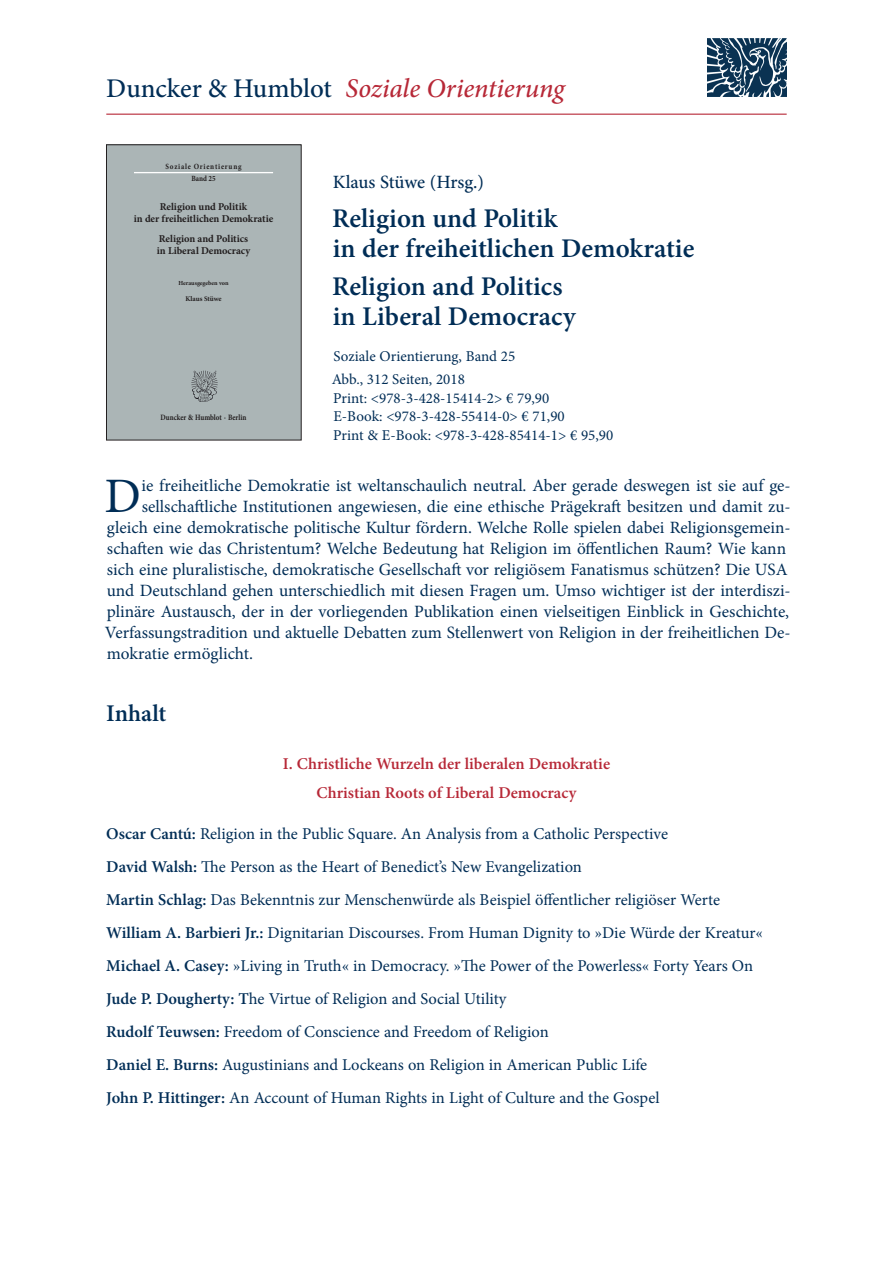
<style>
.page{position:relative;width:893px;height:1263px;background:#fff}
.page>*{position:absolute;margin:0;border:0;box-sizing:border-box;transform-origin:0 0}
.t1{font:49.5px "Minion Pro";color:#002d56}
.t2{font:600 27px/30px "Minion Pro";color:#002d56}
.t3{font:italic 500 27px "Minion Pro";letter-spacing:-.005em;color:#b72837}
.t4{font:600 24px "Minion Pro";color:#002d56}
.t5{font:500 18.75px "Minion Pro";letter-spacing:-.005em;color:#002d56}
.t6{font:17.25px "Minion Pro";color:#002d56}
.t7{font:16.5px/33px "Minion Pro";color:#002d56}
.t8{font:600 16.5px/28.8px "Minion Pro";color:#b72837;text-align:center}
.t9{font:15px/18.8px "Minion Pro";color:#002d56}
.t10{font:700 10.5px/12.1px "Minion Pro";letter-spacing:-.01em;color:#231f20;text-align:center}
.t11{font:700 8.1px "Minion Pro";letter-spacing:-.005em;color:#231f20;scale:.86 1}
.t12{font:700 7.95px/11.9px "Minion Pro";letter-spacing:.105em;color:#231f20;text-align:center;scale:.89 1}
.t13{font:700 7.2px "Minion Pro";letter-spacing:-.005em;color:#231f20}
.t14{font:700 6.15px "Minion Pro";letter-spacing:-.01em;color:#231f20}
.s1{font-style:normal;color:#002d56}
.s2{font-weight:600}
</style>
<div class="page">
<div style="left:106px;top:145px;width:195px;height:295px;background:#abb5b6"></div>
<hr style="left:134px;top:172px;width:139px;height:1px;background:#fff">
<img style="left:191px;top:370px;width:27px;height:32px">
<div style="left:106px;top:145px;width:195px;height:295px;border:1px solid #231f20"></div>
<img style="left:707px;top:38px;width:79px;height:59px">
<hr style="left:106px;top:114px;width:681px;height:1px;background:#b72837">
<h2 class="t3" style="left:106px;top:70px;width:460px"><span class="s1">Duncker &amp; Humblot</span> Soziale Orientierung</h2>
<p class="t12" style="left:165px;top:160px;width:87px">Soziale Orientierung<br>Band 25</p>
<p class="t10" style="left:134px;top:200px;width:141px">Religion und Politik<br>in der freiheitlichen Demokratie</p>
<p class="t10" style="left:157px;top:233px;width:95px;text-align:left">Religion and Politics in Liberal Democracy</p>
<p class="t14" style="left:179px;top:279px;width:51px">Herausgegeben von</p>
<p class="t13" style="left:185px;top:293px;width:38px">Klaus Stüwe</p>
<p class="t11" style="left:160px;top:412px;width:102px">Duncker &amp; Humblot · Berlin</p>
<p class="t5" style="left:333px;top:170px;width:153px">Klaus Stüwe (Hrsg.)</p>
<h2 class="t2" style="left:332px;top:203px;width:364px">Religion und Politik<br>in der freiheitlichen Demokratie</h2>
<h2 class="t2" style="left:332px;top:271px;width:245px">Religion and Politics in Liberal Democracy</h2>
<p class="t9" style="left:332px;top:345px;width:185px;line-height:23px">Soziale Orientierung, Band 25<br>Abb., 312 Seiten, 2018</p>
<p class="t9" style="left:333px;top:389px;width:282px">Print: &lt;978-3-428-15414-2&gt; € 79,90<br>E-Book: &lt;978-3-428-55414-0&gt; € 71,90<br>Print &amp; E-Book: &lt;978-3-428-85414-1&gt; € 95,90</p>
<h1 class="t1" style="left:105px;top:463px;width:38px">D</h1>
<p class="t6" style="left:141px;top:474px;width:651px">ie freiheitliche Demokratie ist weltanschaulich neutral. Aber gerade deswegen ist sie auf ge-</p>
<p class="t6" style="left:142px;top:495px;width:650px">sellschaftliche Institutionen angewiesen, die eine ethische Prägekraft besitzen und damit zu-</p>
<p class="t6" style="left:107px;top:516px;width:685px">gleich eine demokratische politische Kultur fördern. Welche Rolle spielen dabei Religionsgemein-</p>
<p class="t6" style="left:107px;top:537px;width:681px">schaften wie das Christentum? Welche Bedeutung hat Religion im öffentlichen Raum? Wie kann</p>
<p class="t6" style="left:107px;top:558px;width:682px">sich eine pluralistische, demokratische Gesellschaft vor religiösem Fanatismus schützen? Die USA</p>
<p class="t6" style="left:107px;top:579px;width:685px">und Deutschland gehen unterschiedlich mit diesen Fragen um. Umso wichtiger ist der interdiszi-</p>
<p class="t6" style="left:107px;top:600px;width:684px">plinäre Austausch, der in der vorliegenden Publikation einen vielseitigen Einblick in Geschichte,</p>
<p class="t6" style="left:105px;top:621px;width:687px">Verfassungstradition und aktuelle Debatten zum Stellenwert von Religion in der freiheitlichen De-</p>
<p class="t6" style="left:107px;top:642px;width:148px">mokratie ermöglicht.</p>
<h3 class="t4" style="left:106px;top:697px;width:62px">Inhalt</h3>
<p class="t8" style="left:283px;top:749px;width:329px">I. Christliche Wurzeln der liberalen Demokratie<br>Christian Roots of Liberal Democracy</p>
<p class="t7" style="left:106px;top:818px;width:658px"><span class="s2">Oscar Cantú:</span> Religion in the Public Square. An Analysis from a Catholic Perspective<br><span class="s2">David Walsh:</span> The Person as the Heart of Benedict’s New Evangelization<br><span class="s2">Martin Schlag:</span> Das Bekenntnis zur Menschenwürde als Beispiel öffentlicher religiöser Werte <span class="s2">William A. Barbieri Jr.:</span> Dignitarian Discourses. From Human Dignity to »Die Würde der Kreatur« <span class="s2">Michael A. Casey:</span> »Living in Truth« in Democracy. »The Power of the Powerless« Forty Years On <span class="s2">Jude P. Dougherty: T</span>he Virtue of Religion and Social Utility<br><span class="s2">Rudolf Teuwsen:</span> Freedom of Conscience and Freedom of Religion<br><span class="s2">Daniel E. Burns:</span> Augustinians and Lockeans on Religion in American Public Life<br><span class="s2">John P. Hittinger:</span> An Account of Human Rights in Light of Culture and the Gospel</p>
</div>
